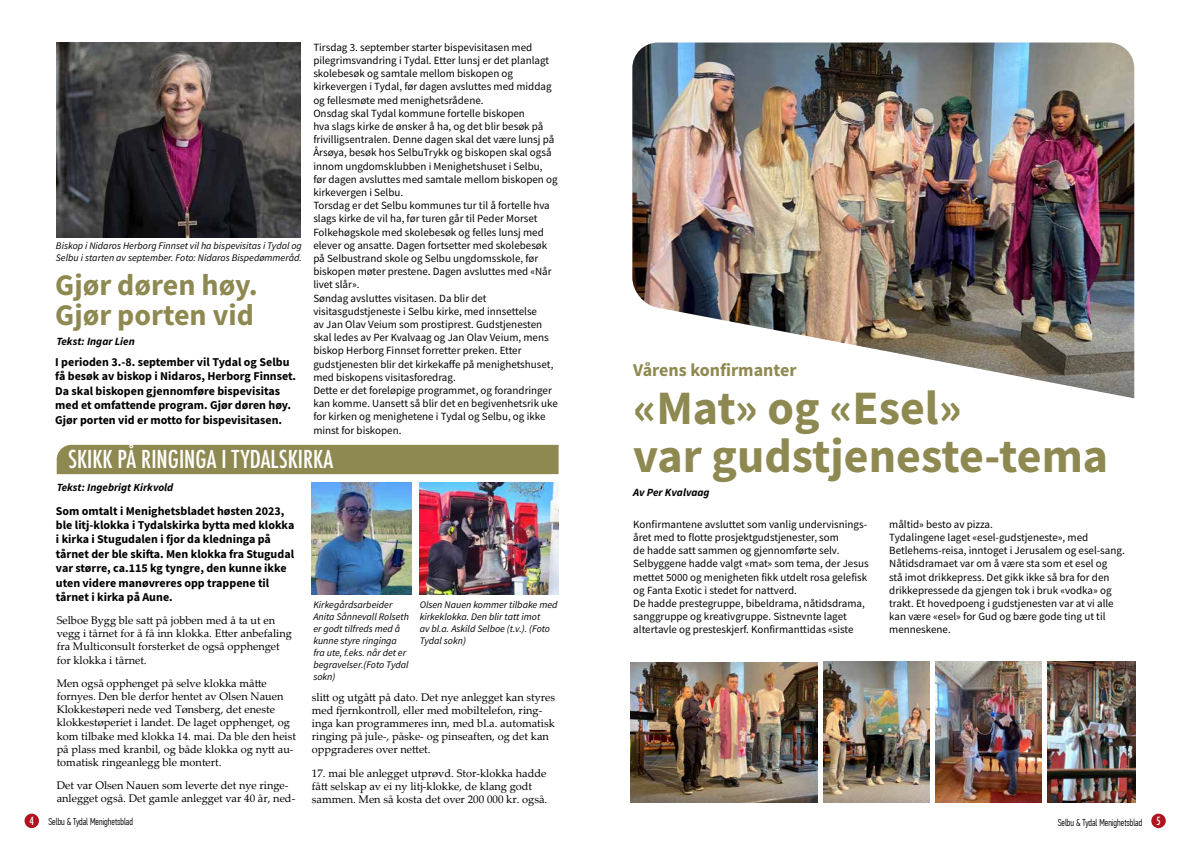
<style>
.page{position:relative;width:1191px;height:842px;background:#fff}
.page>*{position:absolute;margin:0;border:0;box-sizing:border-box;transform-origin:0 0}
.t1{font:700 48px/48px "Source Sans Pro";color:#8e8951}
.t2{font:700 30px/30px "Source Sans Pro";color:#8e8951}
.t3{font:500 condensed 24px "Futura";color:#fff}
.t4{font:700 18px "Source Sans Pro";color:#8e8951}
.t5{font:700 12px/14.4px "Source Sans Pro";color:#000}
.t6{font:11px/13.2px "Source Sans Pro";color:#000}
.t7{font:11px/13.2px "Palatino Linotype";color:#000}
.t8{font:italic 700 11px "Source Sans Pro";color:#000}
.t9{font:500 condensed 11px "Futura";color:#fff}
.t10{font:italic 10px/12px "Source Sans Pro";color:#000}
.t11{font:300 10px "PF Din Text Comp Pro";color:#000}
</style>
<div class="page">
<div style="left:25px;top:814px;width:14px;height:14px;background:#af131d;border-radius:50%"></div>
<div style="left:1151px;top:814px;width:14px;height:14px;background:#af131d;border-radius:50%"></div>
<div style="left:57px;top:445px;width:501px;height:29px;background:#8e8951"></div>
<img style="left:632px;top:43px;width:502px;height:355px">
<img style="left:57px;top:43px;width:243px;height:195px">
<img style="left:630px;top:662px;width:187px;height:140px">
<img style="left:823px;top:662px;width:106px;height:140px">
<img style="left:935px;top:662px;width:106px;height:140px">
<img style="left:1048px;top:662px;width:87px;height:140px">
<img style="left:420px;top:483px;width:138px;height:111px">
<img style="left:312px;top:483px;width:99px;height:111px">
<p class="t10" style="left:56px;top:240px;width:247px">Biskop i Nidaros Herborg Finnset vil ha bispevisitas i Tydal og<br>Selbu i starten av september. Foto: Nidaros Bispedømmeråd.</p>
<h2 class="t2" style="left:55px;top:269px;width:204px">Gjør døren høy.<br>Gjør porten vid</h2>
<p class="t8" style="left:56px;top:334px;width:80px">Tekst: Ingar Lien</p>
<p class="t5" style="left:55px;top:355px;width:242px">I perioden 3.-8. september vil Tydal og Selbu få besøk av biskop i Nidaros, Herborg Finnset.<br>Da skal biskopen gjennomføre bispevisitas med et omfattende program. Gjør døren høy.<br>Gjør porten vid er motto for bispevisitasen.</p>
<p class="t6" style="left:313px;top:40px;width:246px">Tirsdag 3. september starter bispevisitasen med pilegrimsvandring i Tydal. Etter lunsj er det planlagt skolebesøk og samtale mellom biskopen og kirkevergen i Tydal, før dagen avsluttes med middag og fellesmøte med menighetsrådene.<br>Onsdag skal Tydal kommune fortelle biskopen<br>hva slags kirke de ønsker å ha, og det blir besøk på frivilligsentralen. Denne dagen skal det være lunsj på Årsøya, besøk hos SelbuTrykk og biskopen skal også innom ungdomsklubben i Menighetshuset i Selbu, før dagen avsluttes med samtale mellom biskopen og kirkevergen i Selbu.<br>Torsdag er det Selbu kommunes tur til å fortelle hva slags kirke de vil ha, før turen går til Peder Morset Folkehøgskole med skolebesøk og felles lunsj med elever og ansatte. Dagen fortsetter med skolebesøk på Selbustrand skole og Selbu ungdomsskole, før biskopen møter prestene. Dagen avsluttes med «Når livet slår».<br>Søndag avsluttes visitasen. Da blir det visitasgudstjeneste i Selbu kirke, med innsettelse<br>av Jan Olav Veium som prostiprest. Gudstjenesten skal ledes av Per Kvalvaag og Jan Olav Veium, mens biskop Herborg Finnset forretter preken. Etter gudstjenesten blir det kirkekaffe på menighetshuset, med biskopens visitasforedrag.<br>Dette er det foreløpige programmet, og forandringer kan komme. Uansett så blir det en begivenhetsrik uke for kirken og menighetene i Tydal og Selbu, og ikke minst for biskopen.</p>
<h3 class="t3" style="left:68px;top:444px;width:267px">SKIKK PÅ RINGINGA I TYDALSKIRKA</h3>
<p class="t8" style="left:57px;top:480px;width:118px">Tekst: Ingebrigt Kirkvold</p>
<p class="t5" style="left:56px;top:503px;width:240px">Som omtalt i Menighetsbladet høsten 2023, ble litj-klokka i Tydalskirka bytta med klokka i kirka i Stugudalen i fjor da kledninga på tårnet der ble skifta. Men klokka fra Stugudal var større, ca.115 kg tyngre, den kunne ikke uten videre manøvreres opp trappene til tårnet i kirka på Aune.</p>
<p class="t10" style="left:313px;top:598px;width:97px">Kirkegårdsarbeider<br>Anita Sånnevall Rolseth er godt tilfreds med å kunne styre ringinga fra ute, f.eks. når det er begravelser.(Foto Tydal sokn)</p>
<p class="t10" style="left:420px;top:598px;width:139px">Olsen Nauen kommer tilbake med kirkeklokka. Den blir tatt imot<br>av bl.a. Askild Selboe (t.v.). (Foto<br>Tydal sokn)</p>
<p class="t7" style="left:57px;top:613px;width:237px">Selboe Bygg ble satt på jobben med å ta ut en vegg i tårnet for å få inn klokka. Etter anbefaling fra Multiconsult forsterket de også opphenget for klokka i tårnet.</p>
<p class="t7" style="left:57px;top:676px;width:241px">Men også opphenget på selve klokka måtte fornyes. Den ble derfor hentet av Olsen Nauen Klokkestøperi nede ved Tønsberg, det eneste klokkestøperiet i landet. De laget opphenget, og kom tilbake med klokka 14. mai. Da ble den heist på plass med kranbil, og både klokka og nytt au&shy;tomatisk ringeanlegg ble montert.</p>
<p class="t7" style="left:57px;top:778px;width:240px">Det var Olsen Nauen som leverte det nye ringe&shy;anlegget også. Det gamle anlegget var 40 år, ned-</p>
<p class="t7" style="left:312px;top:690px;width:245px">slitt og utgått på dato. Det nye anlegget kan styres med fjernkontroll, eller med mobiltelefon, ring&shy;inga kan programmeres inn, med bl.a. automatisk ringing på jule-, påske- og pinseaften, og det kan oppgraderes over nettet.</p>
<p class="t7" style="left:312px;top:766px;width:237px">17. mai ble anlegget utprøvd. Stor-klokka hadde fått selskap av ei ny litj-klokke, de klang godt sammen. Men så kosta det over 200 000 kr. også.</p>
<h3 class="t4" style="left:633px;top:358px;width:165px">Vårens konfirmanter</h3>
<h1 class="t1" style="left:633px;top:383px;width:476px">«Mat» og «Esel»<br>var gudstjeneste-tema</h1>
<p class="t8" style="left:633px;top:484px;width:78px">Av Per Kvalvaag</p>
<p class="t6" style="left:889px;top:517px;width:237px">måltid» besto av pizza.<br>Tydalingene laget «esel-gudstjeneste», med Betlehems-reisa, inntoget i Jerusalem og esel-sang.<br>Nåtidsdramaet var om å være sta som et esel og<br>stå imot drikkepress. Det gikk ikke så bra for den drikkepressede da gjengen tok i bruk «vodka» og trakt. Et hovedpoeng i gudstjenesten var at vi alle kan være «esel» for Gud og bære gode ting ut til menneskene.</p>
<p class="t6" style="left:633px;top:517px;width:237px">Konfirmantene avsluttet som vanlig undervisnings&shy;året med to flotte prosjektgudstjenester, som<br>de hadde satt sammen og gjennomførte selv.<br>Selbyggene hadde valgt «mat» som tema, der Jesus mettet 5000 og menigheten fikk utdelt rosa gelefisk og Fanta Exotic i stedet for nattverd.<br>De hadde prestegruppe, bibeldrama, nåtidsdrama, sanggruppe og kreativgruppe. Sistnevnte laget altertavle og presteskjerf. Konfirmanttidas «siste</p>
<p class="t9" style="left:29px;top:814px;width:6px">4</p>
<p class="t11" style="left:48px;top:815px;width:86px">Selbu &amp; Tydal Menighetsblad</p>
<p class="t11" style="left:1057px;top:817px;width:86px">Selbu &amp; Tydal Menighetsblad</p>
<p class="t9" style="left:1156px;top:814px;width:6px">5</p>
</div>
